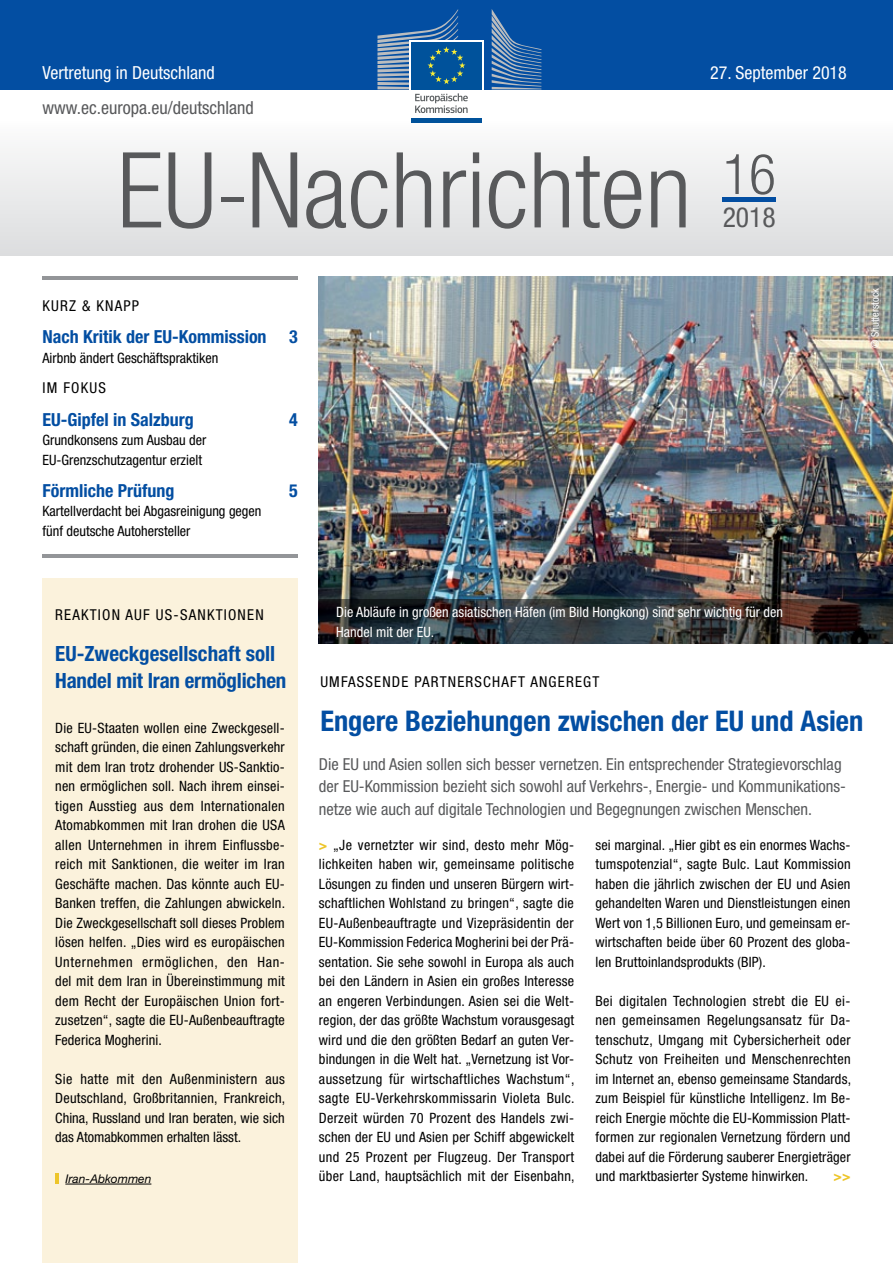
<style>
.page{position:relative;width:893px;height:1263px;background:#fff}
.page>*{position:absolute;margin:0;border:0;box-sizing:border-box;transform-origin:0 0}
.t1{font:300 condensed 105px "Helvetica Neue LT";color:#58595b}
.t2{font:300 condensed 56.1px "Helvetica Neue LT";color:#58595b}
.t3{font:700 condensed 28.5px "Helvetica Neue LT";color:#034ea2}
.t4{font:condensed 27.75px "Helvetica Neue LT";color:#58595b}
.t5{font:700 condensed 21px/27px "Helvetica Neue LT";color:#034ea2}
.t6{font:700 condensed 18px "Helvetica Neue LT";color:#034ea2}
.t7{font:condensed 18px "Helvetica Neue LT";color:#fff}
.t8{font:condensed 18px "Helvetica Neue LT";color:#58595b}
.t9{font:condensed 16.5px/22.5px "Helvetica Neue LT";color:#58595b}
.t10{font:condensed 15px "Helvetica Neue LT";letter-spacing:.08em;color:#000}
.t11{font:condensed 14.25px/19.5px "Helvetica Neue LT";letter-spacing:.01em;color:#000;text-align:justify}
.t12{font:condensed 14.25px/19.5px "Helvetica Neue LT";color:#fff}
.t13{font:700 condensed 14.25px "Helvetica Neue LT";color:#edc52a}
.t14{font:italic 12px "Helvetica Neue LT";color:#000}
.t15{font:condensed 10.5px "Helvetica Neue LT";color:#fff}
.s1{font-weight:700;color:#edc52a}
</style>
<div class="page">
<div style="left:0;top:118px;width:893px;height:137px;background:linear-gradient(to bottom,#fcfcfd,#dcdddf)"></div>
<div style="left:0;top:0;width:893px;height:89px;background:#034ea2"></div>
<svg style="left:492px;top:9px;width:49px;height:80px"></svg>
<svg style="left:409px;top:40px;width:75px;height:51px"></svg>
<div style="left:411px;top:42px;width:71px;height:47px;background:#00529b"></div>
<hr style="left:411px;top:118px;width:71px;height:4px;background:#00529b">
<svg style="left:377px;top:9px;width:91px;height:104px"></svg>
<div style="left:723px;top:197px;width:53px;height:5px;background:#034ea2"></div>
<hr style="left:221px;top:198px;width:22px;height:4px;background:#58595b">
<img style="left:319px;top:276px;width:574px;height:323px">
<div style="left:43px;top:578px;width:255px;height:685px;background:#fbf2dc"></div>
<hr style="left:43px;top:276px;width:255px;height:4px;background:#939598">
<hr style="left:43px;top:554px;width:255px;height:3px;background:#939598">
<svg style="left:319px;top:599px;width:574px;height:45px;background:#313235"></svg>
<hr style="left:65px;top:1184px;width:86px;height:1px;background:#000">
<hr style="left:55px;top:1173px;width:4px;height:11px;background:#edc52a">
<p class="t7" style="left:43px;top:62px;width:174px">Vertretung in Deutschland</p>
<p class="t8" style="left:43px;top:97px;width:213px">www.ec.europa.eu/deutschland</p>
<h1 class="t1" style="left:117px;top:130px;width:576px">EU Nachrichten</h1>
<p class="t10" style="left:43px;top:297px;width:90px">Kurz &amp; Knapp</p>
<p class="t6" style="left:43px;top:326px;width:257px">Nach Kritik der EU-Kommission 3</p>
<p class="t11" style="left:43px;top:348px;width:177px">Airbnb ändert Geschäftspraktiken</p>
<p class="t10" style="left:43px;top:379px;width:48px">Im Fokus</p>
<p class="t6" style="left:43px;top:408px;width:153px">EU-Gipfel in Salzburg</p>
<p class="t6" style="left:289px;top:408px;width:10px">4</p>
<p class="t11" style="left:43px;top:430px;width:165px">Grundkonsens zum Ausbau der<br>EU-Grenzschutzagentur erzielt</p>
<p class="t6" style="left:43px;top:479px;width:133px">Förmliche Prüfung</p>
<p class="t6" style="left:289px;top:479px;width:10px">5</p>
<p class="t11" style="left:43px;top:501px;width:220px">Kartellverdacht bei Abgasreinigung gegen fünf deutsche Autohersteller</p>
<p class="t7" style="left:710px;top:62px;width:138px">27. September 2018</p>
<h2 class="t2" style="left:723px;top:142px;width:55px">16</h2>
<h3 class="t4" style="left:723px;top:202px;width:55px">2018</h3>
<p class="t15" style="left:869px;top:348px;width:62px;rotate:-90deg">© Shutterstock</p>
<p class="t10" style="left:55px;top:606px;width:210px">Reaktion auf US-Sanktionen</p>
<p class="t12" style="left:336px;top:602px;width:448px">Die Abläufe in großen asiatischen Häfen (im Bild Hongkong) sind sehr wichtig für den<br>Handel mit der EU.</p>
<h3 class="t5" style="left:55px;top:640px;width:233px">EU-Zweckgesellschaft soll<br>Handel mit Iran ermöglichen</h3>
<p class="t11" style="left:55px;top:718px;width:231px">Die EU-Staaten wollen eine Zweckgesell&shy;schaft gründen, die einen Zahlungsverkehr mit dem Iran trotz drohender US-Sanktio&shy;nen ermöglichen soll. Nach ihrem einsei&shy;tigen Ausstieg aus dem Internationalen Atomabkommen mit Iran drohen die USA allen Unternehmen in ihrem Einflussbe&shy;reich mit Sanktionen, die weiter im Iran Geschäfte machen. Das könnte auch EU-Banken treffen, die Zahlungen abwickeln.<br>Die Zweckgesellschaft soll dieses Problem lösen helfen. „Dies wird es europäischen Unternehmen ermöglichen, den Han&shy;del mit dem Iran in Übereinstimmung mit dem Recht der Europäischen Union fort&shy;zusetzen“, sagte die EU-Außenbeauftragte Federica Mogherini.</p>
<p class="t11" style="left:55px;top:1069px;width:232px">Sie hatte mit den Außenministern aus Deutschland, Großbritannien, Frankreich, China, Russland und Iran beraten, wie sich das Atomabkommen erhalten lässt.</p>
<p class="t14" style="left:65px;top:1171px;width:88px">Iran-Abkommen</p>
<p class="t10" style="left:320px;top:673px;width:281px">Umfassende Partnerschaft angeregt</p>
<h3 class="t3" style="left:320px;top:703px;width:544px">Engere Beziehungen zwischen der EU und Asien</h3>
<p class="t9" style="left:319px;top:752px;width:529px">Die EU und Asien sollen sich besser vernetzen. Ein entsprechender Strategievorschlag der EU-Kommission bezieht sich sowohl auf Verkehrs-, Energie- und Kommunikations&shy;netze wie auch auf digitale Technologien und Begegnungen zwischen Menschen.</p>
<p class="t11" style="left:319px;top:835px;width:257px"><span class="s1">&gt;</span> „Je vernetzter wir sind, desto mehr Mög&shy;lichkeiten haben wir, gemeinsame politische Lösungen zu finden und unseren Bürgern wirt&shy;schaftlichen Wohlstand zu bringen“, sagte die EU-Außenbeauftragte und Vizepräsidentin der EU-Kommission Federica Mogherini bei der Prä&shy;sentation. Sie sehe sowohl in Europa als auch bei den Ländern in Asien ein großes Interesse an engeren Verbindungen. Asien sei die Welt&shy;region, der das größte Wachstum vorausgesagt wird und die den größten Bedarf an guten Ver&shy;bindungen in die Welt hat. „Vernetzung ist Vor&shy;aussetzung für wirtschaftliches Wachstum“, sagte EU-Verkehrskommissarin Violeta Bulc.<br>Derzeit würden 70 Prozent des Handels zwi&shy;schen der EU und Asien per Schiff abgewickelt und 25 Prozent per Flugzeug. Der Transport über Land, hauptsächlich mit der Eisenbahn,</p>
<p class="t11" style="left:595px;top:835px;width:257px">sei marginal. „Hier gibt es ein enormes Wachs&shy;tumspotenzial“, sagte Bulc. Laut Kommission haben die jährlich zwischen der EU und Asien gehandelten Waren und Dienstleistungen einen Wert von 1,5 Billionen Euro, und gemeinsam er&shy;wirtschaften beide über 60 Prozent des globa&shy;len Bruttoinlandsprodukts (BIP).</p>
<p class="t11" style="left:595px;top:991px;width:257px">Bei digitalen Technologien strebt die EU ei&shy;nen gemeinsamen Regelungsansatz für Da&shy;tenschutz, Umgang mit Cybersicherheit oder Schutz von Freiheiten und Menschenrechten im Internet an, ebenso gemeinsame Standards, zum Beispiel für künstliche Intelligenz. Im Be&shy;reich Energie möchte die EU-Kommission Platt&shy;formen zur regionalen Vernetzung fördern und dabei auf die Förderung sauberer Energieträger und marktbasierter Systeme hinwirken.</p>
<p class="t13" style="left:833px;top:1167px;width:19px">&gt;&gt;</p>
</div>
